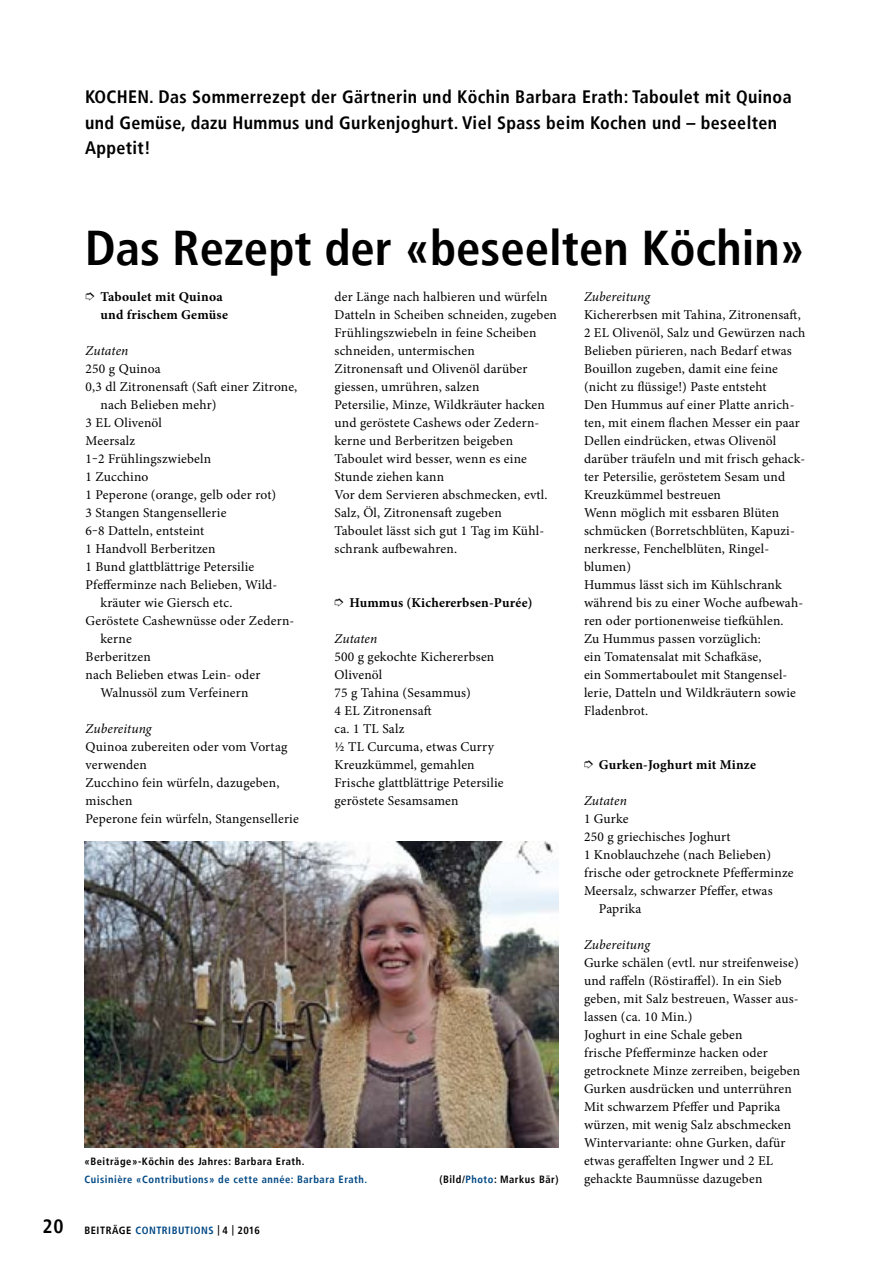
<style>
.page{position:relative;width:893px;height:1263px;background:#fff}
.page>*{position:absolute;margin:0;border:0;box-sizing:border-box;transform-origin:0 0}
.t1{font:700 condensed 48.75px "Frutiger LT";color:#000}
.t2{font:700 condensed 18px/25.5px "Frutiger LT";letter-spacing:.02em;color:#000}
.t3{font:13.5px/18px "Minion Pro";letter-spacing:.015em;color:#000}
.t4{font:700 13.5px/18px "Minion Pro";letter-spacing:.015em;color:#000}
.t5{font:italic 13.5px "Minion Pro";color:#000}
.t6{font:700 condensed 10.5px "Frutiger LT";letter-spacing:.05em;color:#000}
.t7{font:700 condensed 10.5px "Frutiger LT";letter-spacing:.05em;color:#004884}
.s1{color:#004884}
.s2{font-size:19.5px}
</style>
<div class="page">
<img style="left:85px;top:841px;width:473px;height:306px">
<h2 class="t2" style="left:85px;top:84px;width:708px">KOCHEN. Das Sommerrezept der Gärtnerin und Köchin Barbara Erath: Taboulet mit Quinoa und Gemüse, dazu Hummus und Gurkenjoghurt. Viel Spass beim Kochen und – beseelten<br>Appetit!</h2>
<h1 class="t1" style="left:85px;top:219px;width:721px">Das Rezept der «beseelten Köchin»</h1>
<p class="t3" style="left:334px;top:288px;width:224px">der Länge nach halbieren und würfeln<br>Datteln in Scheiben schneiden, zugeben<br>Frühlingszwiebeln in feine Scheiben schneiden, untermischen<br>Zitronensaft und Olivenöl darüber giessen, umrühren, salzen<br>Petersilie, Minze, Wildkräuter hacken und geröstete Cashews oder Zedern&shy;kerne und Berberitzen beigeben<br>Taboulet wird besser, wenn es eine<br>Stunde ziehen kann<br>Vor dem Servieren abschmecken, evtl.<br>Salz, Öl, Zitronensaft zugeben<br>Taboulet lässt sich gut 1 Tag im Kühl&shy;schrank aufbewahren.</p>
<p class="t5" style="left:584px;top:287px;width:67px">Zubereitung</p>
<p class="t3" style="left:584px;top:306px;width:223px">Kichererbsen mit Tahina, Zitronensaft, 2 EL Olivenöl, Salz und Gewürzen nach Belieben pürieren, nach Bedarf etwas Bouillon zugeben, damit eine feine (nicht zu flüssige!) Paste entsteht<br>Den Hummus auf einer Platte anrich&shy;ten, mit einem flachen Messer ein paar Dellen eindrücken, etwas Olivenöl darüber träufeln und mit frisch gehack&shy;ter Petersilie, geröstetem Sesam und Kreuzkümmel bestreuen<br>Wenn möglich mit essbaren Blüten schmücken (Borretschblüten, Kapuzi&shy;nerkresse, Fenchelblüten, Ringel&shy;blumen)<br>Hummus lässt sich im Kühlschrank während bis zu einer Woche aufbewah&shy;ren oder portionenweise tiefkühlen.<br>Zu Hummus passen vorzüglich:<br>ein Tomatensalat mit Schafkäse,<br>ein Sommertaboulet mit Stangensel&shy;lerie, Datteln und Wildkräutern sowie Fladenbrot.</p>
<p class="t4" style="left:100px;top:288px;width:129px">Taboulet mit Quinoa und frischem Gemüse</p>
<p class="t5" style="left:86px;top:342px;width:44px">Zutaten</p>
<p class="t3" style="left:86px;top:360px;width:77px">250 g Quinoa</p>
<p class="t3" style="left:86px;top:378px;width:213px">0,3 dl Zitronensaft (Saft einer Zitrone,</p>
<p class="t3" style="left:100px;top:396px;width:118px">nach Belieben mehr)</p>
<p class="t3" style="left:86px;top:414px;width:78px">3 EL Olivenöl</p>
<p class="t3" style="left:86px;top:432px;width:51px">Meersalz</p>
<p class="t3" style="left:86px;top:450px;width:127px">1‒2 Frühlingszwiebeln</p>
<p class="t3" style="left:86px;top:468px;width:64px">1 Zucchino</p>
<p class="t3" style="left:86px;top:486px;width:192px">1 Peperone (orange, gelb oder rot)</p>
<p class="t3" style="left:86px;top:504px;width:142px">3 Stangen Stangensellerie</p>
<p class="t3" style="left:86px;top:522px;width:120px">6‒8 Datteln, entsteint</p>
<p class="t3" style="left:86px;top:540px;width:132px">1 Handvoll Berberitzen</p>
<p class="t3" style="left:86px;top:558px;width:170px">1 Bund glattblättrige Petersilie</p>
<p class="t3" style="left:86px;top:576px;width:193px">Pfefferminze nach Belieben, Wild-</p>
<p class="t3" style="left:100px;top:594px;width:134px">kräuter wie Giersch etc.</p>
<p class="t3" style="left:86px;top:612px;width:210px">Geröstete Cashewnüsse oder Zedern-</p>
<p class="t3" style="left:100px;top:630px;width:33px">kerne</p>
<p class="t3" style="left:86px;top:648px;width:67px">Berberitzen</p>
<p class="t3" style="left:86px;top:666px;width:176px">nach Belieben etwas Lein- oder</p>
<p class="t3" style="left:100px;top:684px;width:150px">Walnussöl zum Verfeinern</p>
<p class="t5" style="left:86px;top:719px;width:67px">Zubereitung</p>
<p class="t3" style="left:86px;top:738px;width:215px">Quinoa zubereiten oder vom Vortag verwenden<br>Zucchino fein würfeln, dazugeben, mischen<br>Peperone fein würfeln, Stangensellerie</p>
<p class="t4" style="left:349px;top:593px;width:185px">Hummus (Kichererbsen-Purée)</p>
<p class="t5" style="left:335px;top:629px;width:44px">Zutaten</p>
<p class="t3" style="left:335px;top:648px;width:171px">500 g gekochte Kichererbsen<br>Olivenöl<br>75 g Tahina (Sesammus)<br>4 EL Zitronensaft<br>ca. 1 TL Salz<br>½ TL Curcuma, etwas Curry<br>Kreuzkümmel, gemahlen<br>Frische glattblättrige Petersilie geröstete Sesamsamen</p>
<p class="t4" style="left:599px;top:755px;width:159px">Gurken-Joghurt mit Minze</p>
<p class="t5" style="left:584px;top:791px;width:44px">Zutaten</p>
<p class="t3" style="left:584px;top:810px;width:46px">1 Gurke</p>
<p class="t3" style="left:584px;top:828px;width:148px">250 g griechisches Joghurt</p>
<p class="t3" style="left:584px;top:846px;width:189px">1 Knoblauchzehe (nach Belieben)</p>
<p class="t3" style="left:584px;top:864px;width:211px">frische oder getrocknete Pfefferminze</p>
<p class="t3" style="left:584px;top:882px;width:190px">Meersalz, schwarzer Pfeffer, etwas</p>
<p class="t3" style="left:599px;top:900px;width:44px">Paprika</p>
<p class="t5" style="left:584px;top:935px;width:67px">Zubereitung</p>
<p class="t3" style="left:584px;top:954px;width:218px">Gurke schälen (evtl. nur streifenweise) und raffeln (Röstiraffel). In ein Sieb geben, mit Salz bestreuen, Wasser aus&shy;lassen (ca. 10 Min.)<br>Joghurt in eine Schale geben<br>frische Pfefferminze hacken oder getrocknete Minze zerreiben, beigeben Gurken ausdrücken und unterrühren Mit schwarzem Pfeffer und Paprika würzen, mit wenig Salz abschmecken Wintervariante: ohne Gurken, dafür etwas geraffelten Ingwer und 2 EL gehackte Baumnüsse dazugeben</p>
<p class="t6" style="left:85px;top:1155px;width:222px">«Beiträge»-Köchin des Jahres: Barbara Erath.</p>
<p class="t7" style="left:85px;top:1173px;width:284px">Cuisinière «Contributions» de cette année: Barbara Erath.</p>
<p class="t6" style="left:439px;top:1173px;width:121px">(Bild/<span class="s1">Photo</span>: Markus Bär)</p>
<p class="t6" style="left:43px;top:1224px;width:219px"><span class="s2">20</span> BEITRÄGE <span class="s1">CONTRIBUTIONS</span> | 4 | 2016</p>
</div>
